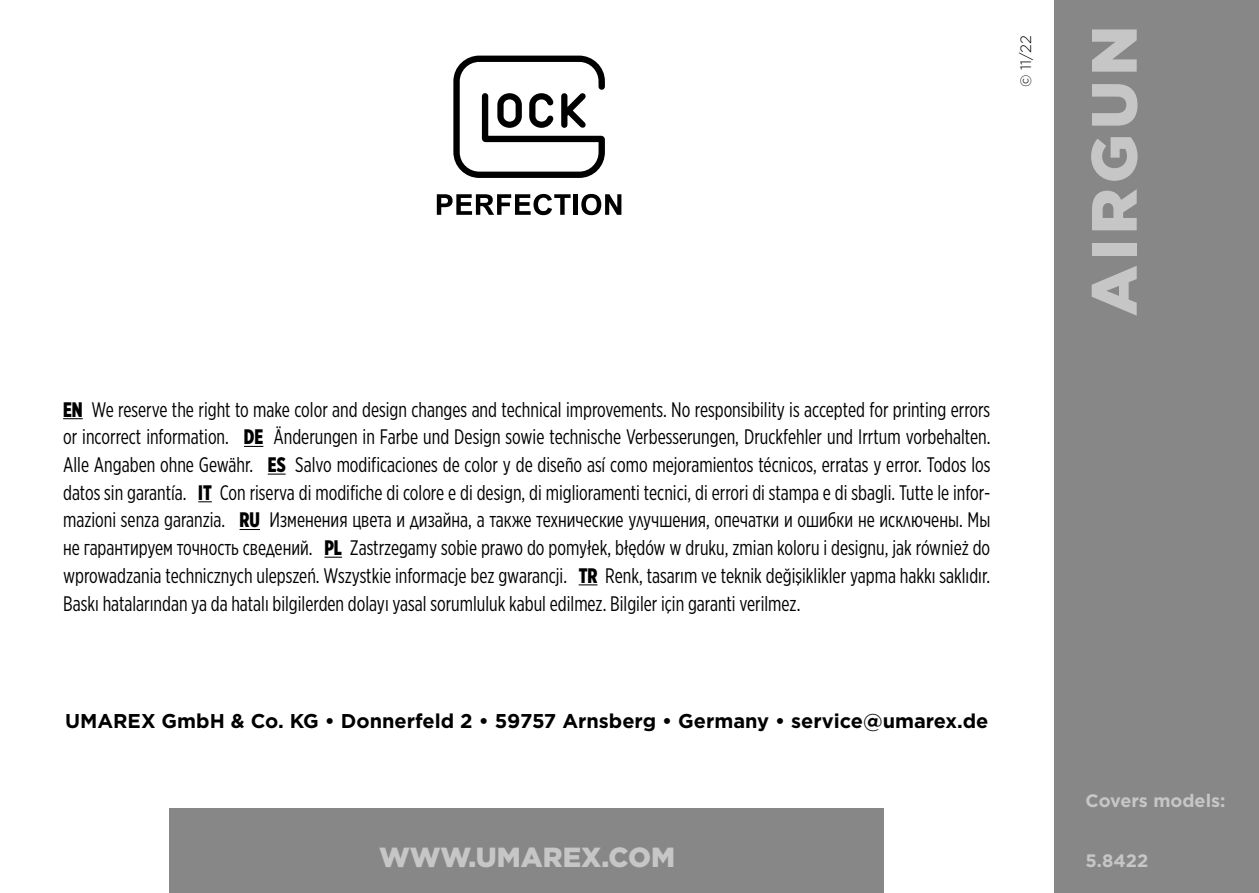
<style>
.page{position:relative;width:1259px;height:893px;background:#fff}
.page>*{position:absolute;margin:0;border:0;box-sizing:border-box;transform-origin:0 0}
.t1{font:900 63.9px "Gotham";letter-spacing:.08em;color:#c6c6c6}
.t2{font:900 27.6px "Gotham";color:#c6c6c6}
.t3{font:21px/27.6px "Gotham X Narrow";color:#000;text-align:justify;scale:.91 1}
.t4{font:700 20.1px "Gotham";color:#000}
.t5{font:700 18px "Gotham";color:#c6c6c6}
.t6{font:300 15px "Gotham";color:#000}
.s1{font-weight:900}
</style>
<div class="page">
<div style="left:1054px;top:0;width:205px;height:893px;background:#878787"></div>
<div style="left:169px;top:808px;width:715px;height:85px;background:#878787"></div>
<svg style="left:63px;top:418px;width:20px;height:1px"></svg>
<svg style="left:244px;top:446px;width:19px;height:1px"></svg>
<svg style="left:268px;top:474px;width:18px;height:1px"></svg>
<svg style="left:198px;top:501px;width:14px;height:1px"></svg>
<svg style="left:240px;top:529px;width:20px;height:1px"></svg>
<svg style="left:324px;top:557px;width:18px;height:1px"></svg>
<svg style="left:579px;top:584px;width:18px;height:1px"></svg>
<svg style="left:453px;top:56px;width:152px;height:122px"></svg>
<svg style="left:437px;top:194px;width:133px;height:21px"></svg>
<div style="left:573px;top:194px;width:5px;height:21px;background:#000"></div>
<svg style="left:581px;top:194px;width:40px;height:21px"></svg>
<p class="t6" style="left:1016px;top:87px;width:53px;rotate:-90deg">© 11/22</p>
<p class="t3" style="left:63px;top:395px;width:1020px"><span class="s1">EN</span> We reserve the right to make color and design changes and technical improvements. No responsibility is accepted for printing errors or incorrect information. <span class="s1">DE</span> Änderungen in Farbe und Design sowie technische Verbesserungen, Druckfehler und Irrtum vorbehalten.<br>Alle Angaben ohne Gewähr. <span class="s1">ES</span> Salvo modificaciones de color y de diseño así como mejoramientos técnicos, erratas y error. Todos los datos sin garantía. <span class="s1">IT</span> Con riserva di modifiche di colore e di design, di miglioramenti tecnici, di errori di stampa e di sbagli. Tutte le infor&shy;mazioni senza garanzia. <span class="s1">RU</span> Изменения цвета и дизайна, а также технические улучшения, опечатки и ошибки не исключены. Мы не гарантируем точность сведений. <span class="s1">PL</span> Zastrzegamy sobie prawo do pomyłek, błędów w druku, zmian koloru i designu, jak również do wprowadzania technicznych ulepszeń. Wszystkie informacje bez gwarancji. <span class="s1">TR</span> Renk, tasarım ve teknik değişiklikler yapma hakkı saklıdır.<br>Baskı hatalarından ya da hatalı bilgilerden dolayı yasal sorumluluk kabul edilmez. Bilgiler için garanti verilmez.</p>
<p class="t4" style="left:65px;top:708px;width:925px">UMAREX GmbH &amp; Co. KG • Donnerfeld 2 • 59757 Arnsberg • Germany • service@umarex.de</p>
<h2 class="t2" style="left:379px;top:839px;width:297px">WWW.UMAREX.COM</h2>
<h1 class="t1" style="left:1070px;top:316px;width:292px;rotate:-90deg">AIRGUN</h1>
<p class="t5" style="left:1085px;top:789px;width:141px">Covers models:</p>
<p class="t5" style="left:1085px;top:849px;width:64px">5.8422</p>
</div>
